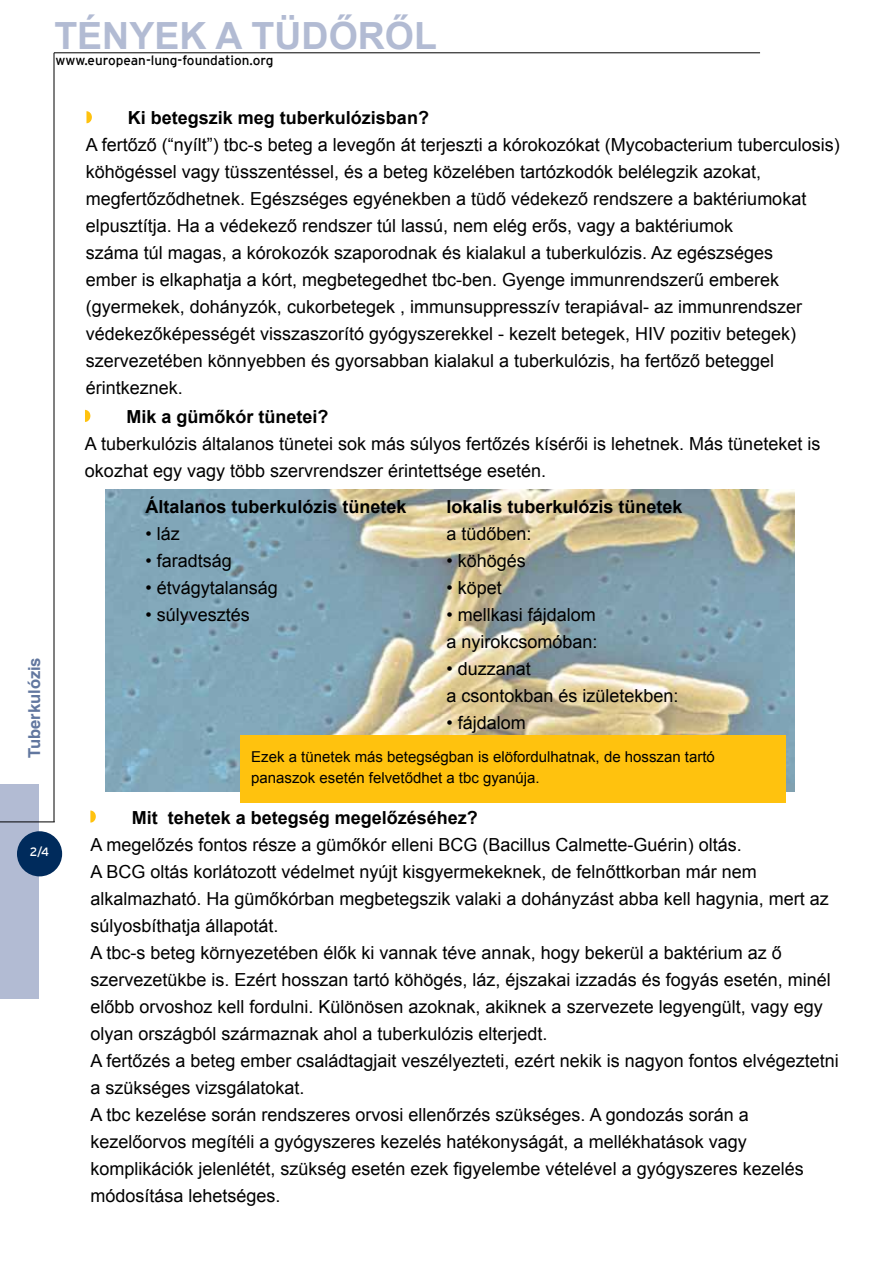
<style>
.page{position:relative;width:893px;height:1263px;background:#fff}
.page>*{position:absolute;margin:0;border:0;box-sizing:border-box;transform-origin:0 0}
.t1{font:700 37.5px "Arial";color:#b2bbd3}
.t2{font:18px/27px "Arial";color:#000}
.t3{font:700 18px "Arial";color:#000}
.t4{font:700 16.5px "Helvetica";color:#62779f}
.t5{font:15px/21px "Arial";color:#000}
.t6{font:13.5px "Interstate";color:#000}
.t7{font:12px "Interstate";color:#fff}
</style>
<div class="page">
<div style="left:0;top:785px;width:38px;height:214px;background:#b2bbd3"></div>
<div style="left:17px;top:831px;width:45px;height:45px;background:#002b5c;border-radius:50%"></div>
<hr style="left:54px;top:53px;width:1px;height:769px;background:#000">
<hr style="left:54px;top:52px;width:706px;height:1px;background:#000">
<hr style="left:0;top:821px;width:55px;height:1px;background:#000">
<img style="left:105px;top:489px;width:689px;height:302px">
<div style="left:240px;top:736px;width:546px;height:67px;background:#ffc20e"></div>
<svg style="left:86px;top:111px;width:6px;height:12px"></svg>
<svg style="left:90px;top:810px;width:6px;height:12px"></svg>
<svg style="left:85px;top:410px;width:5px;height:12px"></svg>
<h1 class="t1" style="left:54px;top:11px;width:384px">TÉNYEK A TÜDŐRŐL</h1>
<p class="t6" style="left:56px;top:53px;width:219px">www.european-lung-foundation.org</p>
<p class="t3" style="left:128px;top:106px;width:303px">Ki betegszik meg tuberkulózisban?</p>
<p class="t2" style="left:86px;top:132px;width:755px">A fertőző (“nyílt”) tbc-s beteg a levegőn át terjeszti a kórokozókat (Mycobacterium tuberculosis) köhögéssel vagy tüsszentéssel, és a beteg közelében tartózkodók belélegzik azokat, megfertőződhetnek. Egészséges egyénekben a tüdő védekező rendszere a baktériumokat elpusztítja. Ha a védekező rendszer túl lassú, nem elég erős, vagy a baktériumok<br>száma túl magas, a kórokozók szaporodnak és kialakul a tuberkulózis. Az egészséges<br>ember is elkaphatja a kórt, megbetegedhet tbc-ben. Gyenge immunrendszerű emberek (gyermekek, dohányzók, cukorbetegek , immunsuppresszív terapiával- az immunrendszer védekezőképességét visszaszorító gyógyszerekkel - kezelt betegek, HIV pozitiv betegek) szervezetében könnyebben és gyorsabban kialakul a tuberkulózis, ha fertőző beteggel érintkeznek.</p>
<p class="t4" style="left:24px;top:758px;width:102px;rotate:-90deg">Tuberkulózis</p>
<p class="t7" style="left:30px;top:845px;width:21px">2/4</p>
<p class="t3" style="left:126px;top:405px;width:204px">Mik a gümőkór tünetei?</p>
<p class="t2" style="left:85px;top:430px;width:737px">A tuberkulózis általanos tünetei sok más súlyos fertőzés kísérői is lehetnek. Más tüneteket is okozhat egy vagy több szervrendszer érintettsége esetén.</p>
<p class="t3" style="left:146px;top:494px;width:263px">Általanos tuberkulózis tünetek</p>
<p class="t2" style="left:146px;top:520px;width:36px">• láz</p>
<p class="t2" style="left:146px;top:547px;width:88px">• faradtság</p>
<p class="t2" style="left:146px;top:574px;width:134px">• étvágytalanság</p>
<p class="t2" style="left:146px;top:601px;width:106px">• súlyvesztés</p>
<p class="t3" style="left:446px;top:494px;width:238px">lokalis tuberkulózis tünetek</p>
<p class="t2" style="left:446px;top:520px;width:87px">a tüdőben:</p>
<p class="t2" style="left:446px;top:547px;width:81px">• köhögés</p>
<p class="t2" style="left:446px;top:574px;width:57px">• köpet</p>
<p class="t2" style="left:446px;top:601px;width:153px">• mellkasi fájdalom a nyirokcsomóban:</p>
<p class="t2" style="left:446px;top:655px;width:234px">• duzzanat<br>a csontokban és izületekben:</p>
<p class="t2" style="left:446px;top:709px;width:81px">• fájdalom</p>
<p class="t5" style="left:251px;top:746px;width:465px">Ezek a tünetek más betegségban is elöfordulhatnak, de hosszan tartó panaszok esetén felvetődhet a tbc gyanúja.</p>
<p class="t3" style="left:132px;top:805px;width:348px">Mit tehetek a betegség megelőzéséhez?</p>
<p class="t2" style="left:90px;top:831px;width:750px">A megelőzés fontos része a gümőkór elleni BCG (Bacillus Calmette-Guérin) oltás.<br>A BCG oltás korlátozott védelmet nyújt kisgyermekeknek, de felnőttkorban már nem alkalmazható. Ha gümőkórban megbetegszik valaki a dohányzást abba kell hagynia, mert az súlyosbíthatja állapotát.<br>A tbc-s beteg környezetében élők ki vannak téve annak, hogy bekerül a baktérium az ő szervezetükbe is. Ezért hosszan tartó köhögés, láz, éjszakai izzadás és fogyás esetén, minél előbb orvoshoz kell fordulni. Különösen azoknak, akiknek a szervezete legyengült, vagy egy olyan országból származnak ahol a tuberkulózis elterjedt.<br>A fertőzés a beteg ember családtagjait veszélyezteti, ezért nekik is nagyon fontos elvégeztetni a szükséges vizsgálatokat.<br>A tbc kezelése során rendszeres orvosi ellenőrzés szükséges. A gondozás során a kezelőorvos megítéli a gyógyszeres kezelés hatékonyságát, a mellékhatások vagy komplikációk jelenlétét, szükség esetén ezek figyelembe vételével a gyógyszeres kezelés módosítása lehetséges.</p>
</div>
